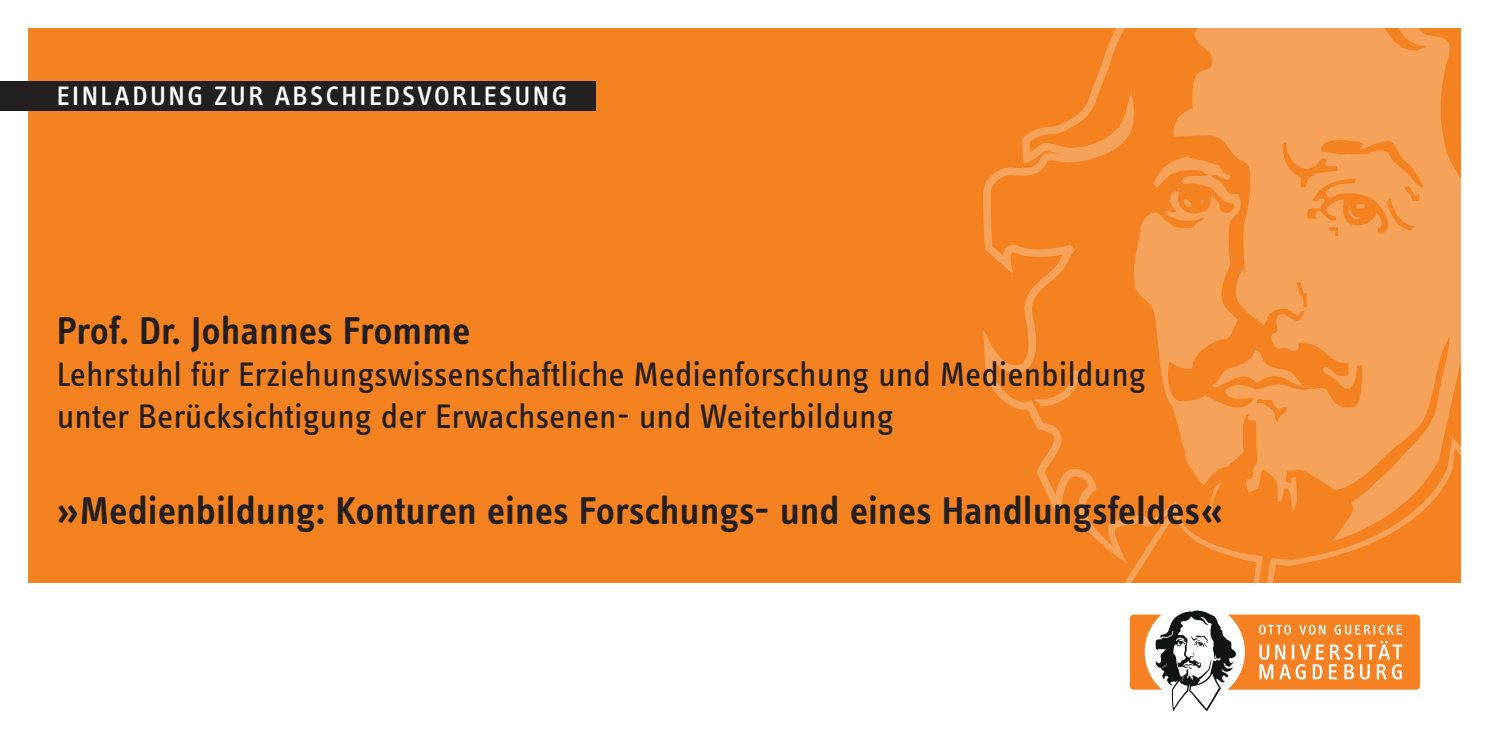
<style>
.page{position:relative;width:1489px;height:745px;background:#fff}
.page>*{position:absolute;margin:0;border:0;box-sizing:border-box;transform-origin:0 0}
.t1{font:600 40px "Info OT Text";color:#231f20}
.t2{font:35px/42px "Info OT Text";color:#231f20}
.t3{font:500 27.5px "Info OT Text";letter-spacing:.09em;color:#fff}
</style>
<div class="page">
<div style="left:28px;top:28px;width:1432px;height:554px;background:#f58220"></div>
<svg style="left:982px;top:28px;width:479px;height:683px"></svg>
<svg style="left:1129px;top:610px;width:290px;height:100px"></svg>
<div style="left:0;top:82px;width:595px;height:29px;background:#231f20"></div>
<p class="t3" style="left:57px;top:79px;width:512px">EINLADUNG ZUR ABSCHIEDSVORLESUNG</p>
<p class="t1" style="left:57px;top:305px;width:415px">Prof. Dr. Johannes Fromme</p>
<p class="t2" style="left:57px;top:352px;width:1090px">Lehrstuhl für Erziehungswissenschaftliche Medienforschung und Medienbildung unter Berücksichtigung der Erwachsenen- und Weiterbildung</p>
<p class="t1" style="left:57px;top:485px;width:1167px">»Medienbildung: Konturen eines Forschungs- und eines Handlungsfeldes«</p>
</div>
